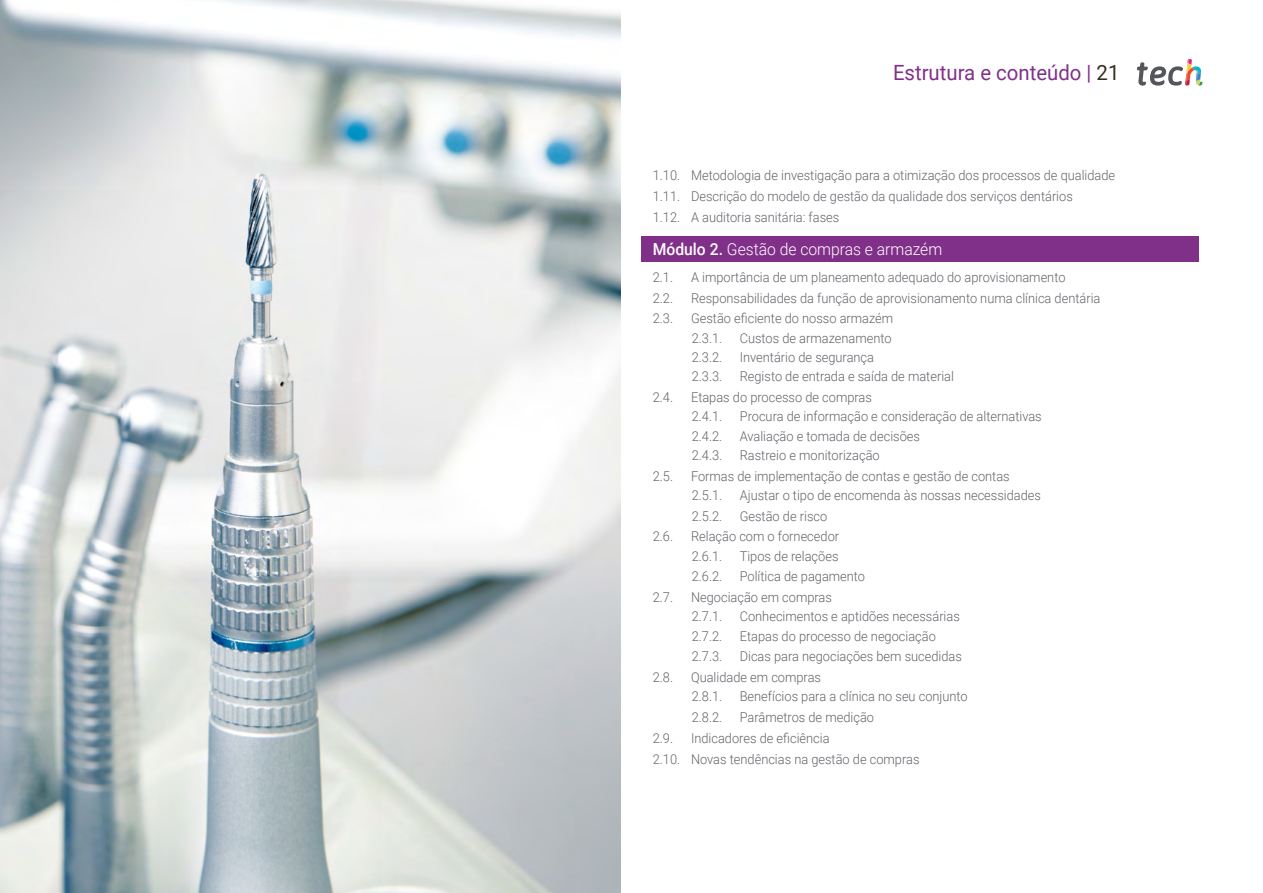
<style>
.page{position:relative;width:1263px;height:893px;background:#fff}
.page>*{position:absolute;margin:0;border:0;box-sizing:border-box;transform-origin:0 0}
.t1{font:21px "Roboto";color:#813089}
.t2{font:300 16.5px "Roboto";color:#fff;scale:.95 1}
.t3{font:300 13.5px/19.2px "Roboto";color:#61646a;scale:.95 1}
.s1{color:#312e20}
.s2{font-weight:500}
</style>
<div class="page">
<img style="left:0;top:0;width:621px;height:893px">
<svg style="left:1137px;top:59px;width:65px;height:27px"></svg>
<div style="left:642px;top:236px;width:557px;height:25px;background:#813089"></div>
<h1 class="t1" style="left:893px;top:57px;width:228px">Estrutura e conteúdo | <span class="s1">21</span></h1>
<p class="t3" style="left:653px;top:165px;width:488px;line-height:20.7px">1.10. Metodologia de investigação para a otimização dos processos de qualidade<br>1.11. Descrição do modelo de gestão da qualidade dos serviços dentários<br>1.12. A auditoria sanitária: fases</p>
<p class="t2" style="left:653px;top:237px;width:306px"><span class="s2">Módulo 2.</span> Gestão de compras e armazém</p>
<p class="t3" style="left:653px;top:267px;width:23px">2.1.</p>
<p class="t3" style="left:691px;top:267px;width:396px">A importância de um planeamento adequado do aprovisionamento</p>
<p class="t3" style="left:653px;top:288px;width:23px">2.2.</p>
<p class="t3" style="left:691px;top:288px;width:432px">Responsabilidades da função de aprovisionamento numa clínica dentária</p>
<p class="t3" style="left:653px;top:309px;width:23px">2.3.</p>
<p class="t3" style="left:691px;top:309px;width:214px">Gestão eficiente do nosso armazém<br>2.3.1.</p>
<p class="t3" style="left:740px;top:328px;width:161px">Custos de armazenamento</p>
<p class="t3" style="left:692px;top:347px;width:34px">2.3.2.</p>
<p class="t3" style="left:740px;top:347px;width:143px">Inventário de segurança</p>
<p class="t3" style="left:692px;top:366px;width:34px">2.3.3.</p>
<p class="t3" style="left:740px;top:366px;width:227px">Registo de entrada e saída de material</p>
<p class="t3" style="left:653px;top:387px;width:23px">2.4.</p>
<p class="t3" style="left:691px;top:387px;width:192px">Etapas do processo de compras<br>2.4.1.</p>
<p class="t3" style="left:740px;top:406px;width:319px">Procura de informação e consideração de alternativas</p>
<p class="t3" style="left:692px;top:426px;width:34px">2.4.2.</p>
<p class="t3" style="left:740px;top:426px;width:191px">Avaliação e tomada de decisões</p>
<p class="t3" style="left:692px;top:445px;width:34px">2.4.3.</p>
<p class="t3" style="left:740px;top:445px;width:149px">Rastreio e monitorização</p>
<p class="t3" style="left:653px;top:466px;width:23px">2.5.</p>
<p class="t3" style="left:691px;top:466px;width:337px">Formas de implementação de contas e gestão de contas<br>2.5.1.</p>
<p class="t3" style="left:740px;top:485px;width:319px">Ajustar o tipo de encomenda às nossas necessidades</p>
<p class="t3" style="left:692px;top:506px;width:34px">2.5.2.</p>
<p class="t3" style="left:740px;top:506px;width:94px">Gestão de risco</p>
<p class="t3" style="left:653px;top:526px;width:23px">2.6.</p>
<p class="t3" style="left:691px;top:526px;width:157px">Relação com o fornecedor<br>2.6.1.</p>
<p class="t3" style="left:740px;top:546px;width:105px">Tipos de relações</p>
<p class="t3" style="left:692px;top:566px;width:34px">2.6.2.</p>
<p class="t3" style="left:740px;top:566px;width:133px">Política de pagamento</p>
<p class="t3" style="left:653px;top:587px;width:23px">2.7.</p>
<p class="t3" style="left:691px;top:587px;width:150px">Negociação em compras<br>2.7.1.</p>
<p class="t3" style="left:740px;top:606px;width:233px">Conhecimentos e aptidões necessárias</p>
<p class="t3" style="left:692px;top:626px;width:34px">2.7.2.</p>
<p class="t3" style="left:740px;top:626px;width:208px">Etapas do processo de negociação</p>
<p class="t3" style="left:692px;top:646px;width:34px">2.7.3.</p>
<p class="t3" style="left:740px;top:646px;width:235px">Dicas para negociações bem sucedidas</p>
<p class="t3" style="left:653px;top:667px;width:23px">2.8.</p>
<p class="t3" style="left:691px;top:667px;width:138px">Qualidade em compras<br>2.8.1.</p>
<p class="t3" style="left:740px;top:686px;width:242px">Benefícios para a clínica no seu conjunto</p>
<p class="t3" style="left:692px;top:707px;width:34px">2.8.2.</p>
<p class="t3" style="left:740px;top:707px;width:143px">Parâmetros de medição</p>
<p class="t3" style="left:653px;top:727px;width:282px;line-height:20.7px;text-indent:38px">Indicadores de eficiência<br>2.10. Novas tendências na gestão de compras</p>
<p class="t3" style="left:653px;top:728px;width:23px">2.9.</p>
</div>
